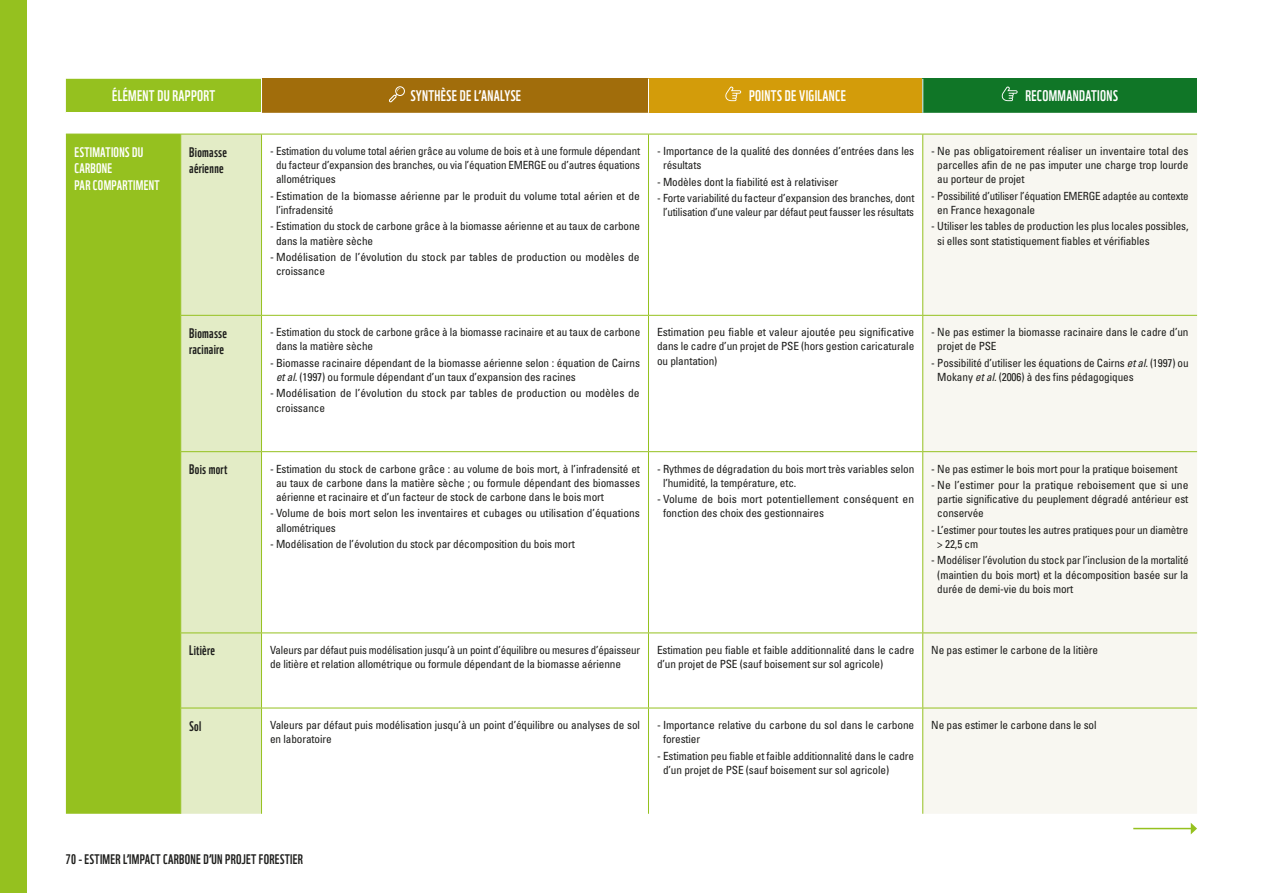
<style>
.page{position:relative;width:1263px;height:893px;background:#fff}
.page>*{position:absolute;margin:0;border:0;box-sizing:border-box;transform-origin:0 0}
.t1{font:15px "WWF";letter-spacing:.02em;color:#fff}
.t2{font:13.5px/16.5px "WWF";letter-spacing:.02em;color:#1d1d1b}
.t3{font:13.5px/16.5px "WWF";letter-spacing:.02em;color:#fff}
.t4{font:condensed 11.25px/14.2px "Univers";letter-spacing:-.01em;color:#1d1d1b}
.s1{font-style:italic}
</style>
<div class="page">
<div style="left:0;top:0;width:26px;height:893px;background:#95c11f"></div>
<div style="left:66px;top:79px;width:195px;height:735px;background:#95c11f"></div>
<div style="left:261px;top:79px;width:387px;height:34px;background:#a16d0b"></div>
<div style="left:648px;top:79px;width:275px;height:34px;background:#d39c0a"></div>
<div style="left:923px;top:79px;width:274px;height:34px;background:#107627"></div>
<div style="left:66px;top:113px;width:115px;height:21px;background:#fff"></div>
<div style="left:181px;top:113px;width:80px;height:21px;background:#fff"></div>
<svg style="left:261px;top:133px;width:936px;height:575px"></svg>
<div style="left:181px;top:135px;width:80px;height:679px;background:#e3ecc6"></div>
<div style="left:923px;top:135px;width:274px;height:679px;background:#f8f7f1"></div>
<hr style="left:261px;top:79px;width:1px;height:34px;background:#fff">
<hr style="left:648px;top:79px;width:1px;height:34px;background:#fff">
<hr style="left:922px;top:79px;width:1px;height:34px;background:#fff">
<hr style="left:180px;top:134px;width:1px;height:181px;background:#95c11f">
<hr style="left:261px;top:134px;width:1px;height:181px;background:#95c11f">
<hr style="left:648px;top:134px;width:1px;height:181px;background:#95c11f">
<hr style="left:922px;top:134px;width:1px;height:181px;background:#95c11f">
<hr style="left:180px;top:316px;width:1px;height:135px;background:#95c11f">
<hr style="left:261px;top:316px;width:1px;height:135px;background:#95c11f">
<hr style="left:648px;top:316px;width:1px;height:135px;background:#95c11f">
<hr style="left:922px;top:316px;width:1px;height:135px;background:#95c11f">
<hr style="left:180px;top:452px;width:1px;height:180px;background:#95c11f">
<hr style="left:261px;top:452px;width:1px;height:180px;background:#95c11f">
<hr style="left:648px;top:452px;width:1px;height:180px;background:#95c11f">
<hr style="left:922px;top:452px;width:1px;height:180px;background:#95c11f">
<hr style="left:180px;top:633px;width:1px;height:75px;background:#95c11f">
<hr style="left:261px;top:633px;width:1px;height:75px;background:#95c11f">
<hr style="left:648px;top:633px;width:1px;height:75px;background:#95c11f">
<hr style="left:922px;top:633px;width:1px;height:75px;background:#95c11f">
<hr style="left:180px;top:708px;width:1px;height:106px;background:#95c11f">
<hr style="left:261px;top:708px;width:1px;height:106px;background:#95c11f">
<hr style="left:648px;top:708px;width:1px;height:106px;background:#95c11f">
<hr style="left:922px;top:708px;width:1px;height:106px;background:#95c11f">
<hr style="left:261px;top:315px;width:387px;height:1px;background:#95c11f">
<hr style="left:261px;top:451px;width:387px;height:1px;background:#95c11f">
<hr style="left:261px;top:632px;width:387px;height:1px;background:#95c11f">
<hr style="left:261px;top:708px;width:387px;height:1px;background:#95c11f">
<hr style="left:180px;top:315px;width:81px;height:1px;background:#95c11f">
<hr style="left:648px;top:315px;width:275px;height:1px;background:#95c11f">
<hr style="left:923px;top:315px;width:274px;height:1px;background:#95c11f">
<hr style="left:180px;top:451px;width:81px;height:1px;background:#95c11f">
<hr style="left:648px;top:451px;width:275px;height:1px;background:#95c11f">
<hr style="left:923px;top:451px;width:274px;height:1px;background:#95c11f">
<hr style="left:180px;top:632px;width:81px;height:1px;background:#95c11f">
<hr style="left:648px;top:632px;width:275px;height:1px;background:#95c11f">
<hr style="left:923px;top:632px;width:274px;height:1px;background:#95c11f">
<hr style="left:180px;top:708px;width:81px;height:1px;background:#95c11f">
<hr style="left:648px;top:708px;width:275px;height:1px;background:#95c11f">
<hr style="left:923px;top:708px;width:274px;height:1px;background:#95c11f">
<hr style="left:66px;top:134px;width:115px;height:1px;background:#95c11f">
<hr style="left:181px;top:134px;width:80px;height:1px;background:#95c11f">
<hr style="left:261px;top:134px;width:387px;height:1px;background:#95c11f">
<hr style="left:648px;top:134px;width:275px;height:1px;background:#95c11f">
<hr style="left:923px;top:134px;width:274px;height:1px;background:#95c11f">
<svg style="left:389px;top:86px;width:16px;height:16px"></svg>
<svg style="left:725px;top:86px;width:16px;height:15px"></svg>
<svg style="left:1002px;top:86px;width:16px;height:15px"></svg>
<hr style="left:1133px;top:828px;width:58px;height:1px;background:#95c11f">
<svg style="left:1191px;top:823px;width:6px;height:11px"></svg>
<h1 class="t1" style="left:112px;top:84px;width:104px">ÉLÉMENT DU RAPPORT</h1>
<h1 class="t1" style="left:410px;top:84px;width:112px">SYNTHÈSE DE L’ANALYSE</h1>
<h1 class="t1" style="left:749px;top:84px;width:98px">POINTS DE VIGILANCE</h1>
<h1 class="t1" style="left:1025px;top:84px;width:94px">RECOMMANDATIONS</h1>
<p class="t3" style="left:74px;top:142px;width:87px">ESTIMATIONS DU<br>CARBONE<br>PAR COMPARTIMENT</p>
<p class="t2" style="left:189px;top:142px;width:39px">Biomasse aérienne</p>
<p class="t4" style="left:276px;top:144px;width:366px;text-align:justify;text-indent:-6px">- Estimation du volume total aérien grâce au volume de bois et à une formule dépendant du facteur d’expansion des branches, ou via l’équation EMERGE ou d’autres équations allométriques</p>
<p class="t4" style="left:276px;top:189px;width:365px;text-indent:-6px">- Estimation de la biomasse aérienne par le produit du volume total aérien et de l’infradensité</p>
<p class="t4" style="left:276px;top:219px;width:366px;text-indent:-6px">- Estimation du stock de carbone grâce à la biomasse aérienne et au taux de carbone dans la matière sèche</p>
<p class="t4" style="left:276px;top:250px;width:365px;text-indent:-6px">- Modélisation de l’évolution du stock par tables de production ou modèles de croissance</p>
<p class="t4" style="left:663px;top:144px;width:253px;text-indent:-6px">- Importance de la qualité des données d’entrées dans les résultats</p>
<p class="t4" style="left:657px;top:174px;width:183px">- Modèles dont la fiabilité est à relativiser</p>
<p class="t4" style="left:657px;top:191px;width:259px;text-align:center">- Forte variabilité du facteur d’expansion des branches, dont l’utilisation d’une valeur par défaut peut fausser les résultats</p>
<p class="t4" style="left:937px;top:144px;width:253px;text-align:justify;text-indent:-6px">- Ne pas obligatoirement réaliser un inventaire total des parcelles afin de ne pas imputer une charge trop lourde au porteur de projet</p>
<p class="t4" style="left:937px;top:189px;width:253px;text-indent:-6px">- Possibilité d’utiliser l’équation EMERGE adaptée au contexte en France hexagonale</p>
<p class="t4" style="left:937px;top:219px;width:253px;text-indent:-6px">- Utiliser les tables de production les plus locales possibles, si elles sont statistiquement fiables et vérifiables</p>
<p class="t2" style="left:189px;top:323px;width:39px">Biomasse racinaire</p>
<p class="t4" style="left:276px;top:325px;width:366px;text-indent:-6px">- Estimation du stock de carbone grâce à la biomasse racinaire et au taux de carbone dans la matière sèche</p>
<p class="t4" style="left:276px;top:356px;width:365px;text-indent:-6px">- Biomasse racinaire dépendant de la biomasse aérienne selon : équation de Cairns <span class="s1">et al.</span> (1997) ou formule dépendant d’un taux d’expansion des racines</p>
<p class="t4" style="left:276px;top:386px;width:365px;text-indent:-6px">- Modélisation de l’évolution du stock par tables de production ou modèles de croissance</p>
<p class="t4" style="left:657px;top:325px;width:259px;text-align:justify">Estimation peu fiable et valeur ajoutée peu significative dans le cadre d’un projet de PSE (hors gestion caricaturale ou plantation)</p>
<p class="t4" style="left:937px;top:325px;width:253px;text-indent:-6px">- Ne pas estimer la biomasse racinaire dans le cadre d’un projet de PSE</p>
<p class="t4" style="left:937px;top:356px;width:253px;text-indent:-6px">- Possibilité d’utiliser les équations de Cairns <span class="s1">et al.</span> (1997) ou<br>Mokany <span class="s1">et al.</span> (2006) à des fins pédagogiques</p>
<p class="t2" style="left:189px;top:460px;width:40px">Bois mort</p>
<p class="t4" style="left:276px;top:461px;width:365px;text-align:justify;text-indent:-6px">- Estimation du stock de carbone grâce : au volume de bois mort, à l’infradensité et au taux de carbone dans la matière sèche ; ou formule dépendant des biomasses aérienne et racinaire et d’un facteur de stock de carbone dans le bois mort</p>
<p class="t4" style="left:276px;top:506px;width:365px;text-indent:-6px">- Volume de bois mort selon les inventaires et cubages ou utilisation d’équations allométriques</p>
<p class="t4" style="left:270px;top:537px;width:306px">- Modélisation de l’évolution du stock par décomposition du bois mort</p>
<p class="t4" style="left:663px;top:461px;width:253px;text-indent:-6px">- Rythmes de dégradation du bois mort très variables selon l’humidité, la température, etc.</p>
<p class="t4" style="left:663px;top:492px;width:253px;text-indent:-6px">- Volume de bois mort potentiellement conséquent en fonction des choix des gestionnaires</p>
<p class="t4" style="left:931px;top:461px;width:248px">- Ne pas estimer le bois mort pour la pratique boisement</p>
<p class="t4" style="left:937px;top:478px;width:253px;text-align:justify;text-indent:-6px">- Ne l’estimer pour la pratique reboisement que si une partie significative du peuplement dégradé antérieur est conservée</p>
<p class="t4" style="left:937px;top:522px;width:253px;text-indent:-6px">- L’estimer pour toutes les autres pratiques pour un diamètre &gt; 22,5 cm</p>
<p class="t4" style="left:937px;top:553px;width:253px;text-align:justify;text-indent:-6px">- Modéliser l’évolution du stock par l’inclusion de la mortalité (maintien du bois mort) et la décomposition basée sur la durée de demi-vie du bois mort</p>
<p class="t2" style="left:189px;top:641px;width:28px">Litière</p>
<p class="t4" style="left:270px;top:642px;width:372px">Valeurs par défaut puis modélisation jusqu’à un point d’équilibre ou mesures d’épaisseur de litière et relation allométrique ou formule dépendant de la biomasse aérienne</p>
<p class="t4" style="left:657px;top:642px;width:259px">Estimation peu fiable et faible additionnalité dans le cadre d’un projet de PSE (sauf boisement sur sol agricole)</p>
<p class="t4" style="left:931px;top:642px;width:168px">Ne pas estimer le carbone de la litière</p>
<p class="t2" style="left:189px;top:716px;width:14px">Sol</p>
<p class="t4" style="left:270px;top:718px;width:371px">Valeurs par défaut puis modélisation jusqu’à un point d’équilibre ou analyses de sol en laboratoire</p>
<p class="t4" style="left:663px;top:718px;width:253px;text-indent:-6px">- Importance relative du carbone du sol dans le carbone forestier</p>
<p class="t4" style="left:663px;top:748px;width:252px;text-indent:-6px">- Estimation peu fiable et faible additionnalité dans le cadre d’un projet de PSE (sauf boisement sur sol agricole)</p>
<p class="t4" style="left:931px;top:718px;width:167px">Ne pas estimer le carbone dans le sol</p>
<p class="t2" style="left:66px;top:850px;width:238px">70 - ESTIMER L’IMPACT CARBONE D’UN PROJET FORESTIER</p>
</div>
